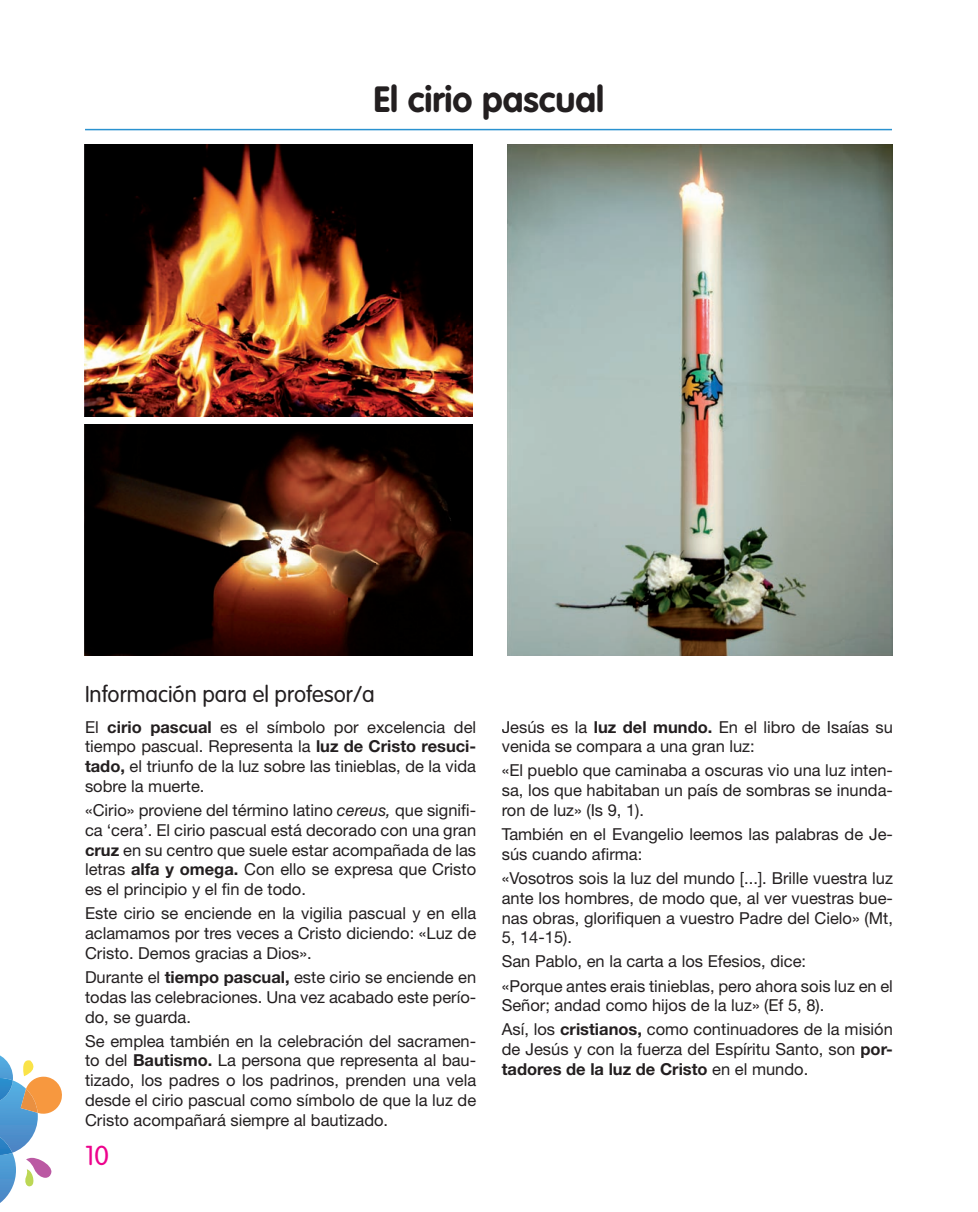
<style>
.page{position:relative;width:978px;height:1212px;background:#fff}
.page>*{position:absolute;margin:0;border:0;box-sizing:border-box;transform-origin:0 0}
.t1{font:700 36px "VAG Rounded Std";color:#231f20}
.t2{font:300 27px "VAG Rounded Std";color:#ed028c}
.t3{font:300 22.5px "VAG Rounded Std";color:#231f20}
.t4{font:16.5px/19.8px "Helvetica Neue LT Std";color:#231f20;text-align:justify}
.s1{font-weight:700}
.s2{font-style:italic}
</style>
<div class="page">
<img style="left:85px;top:145px;width:387px;height:272px">
<img style="left:85px;top:424px;width:387px;height:232px">
<img style="left:507px;top:145px;width:385px;height:511px">
<hr style="left:85px;top:129px;width:807px;height:1px;background:#2a92d0">
<svg style="left:0;top:1055px;width:62px;height:148px"></svg>
<h1 class="t1" style="left:374px;top:84px;width:232px">El cirio pascual</h1>
<h3 class="t3" style="left:85px;top:684px;width:291px">Información para el profesor/a</h3>
<p class="t4" style="left:85px;top:718px;width:393px">El <span class="s1">cirio pascual</span> es el símbolo por excelencia del tiempo pascual. Representa la <span class="s1">luz de Cristo resuci&shy;tado,</span> el triunfo de la luz sobre las tinieblas, de la vida sobre la muerte.</p>
<p class="t4" style="left:85px;top:802px;width:393px">«Cirio» proviene del término latino <span class="s2">cereus,</span> que signifi&shy;ca ‘cera’. El cirio pascual está decorado con una gran <span class="s1">cruz</span> en su centro que suele estar acompañada de las letras <span class="s1">alfa y omega.</span> Con ello se expresa que Cristo es el principio y el fin de todo.</p>
<p class="t4" style="left:85px;top:905px;width:393px">Este cirio se enciende en la vigilia pascual y en ella aclamamos por tres veces a Cristo diciendo: «Luz de Cristo. Demos gracias a Dios».</p>
<p class="t4" style="left:85px;top:968px;width:393px">Durante el <span class="s1">tiempo pascual,</span> este cirio se enciende en todas las celebraciones. Una vez acabado este perío&shy;do, se guarda.</p>
<p class="t4" style="left:85px;top:1032px;width:393px">Se emplea también en la celebración del sacramen&shy;to del <span class="s1">Bautismo.</span> La persona que representa al bau&shy;tizado, los padres o los padrinos, prenden una vela desde el cirio pascual como símbolo de que la luz de Cristo acompañará siempre al bautizado.</p>
<h2 class="t2" style="left:85px;top:1144px;width:25px">10</h2>
<p class="t4" style="left:502px;top:718px;width:393px">Jesús es la <span class="s1">luz del mundo.</span> En el libro de Isaías su venida se compara a una gran luz:</p>
<p class="t4" style="left:502px;top:762px;width:393px">«El pueblo que caminaba a oscuras vio una luz inten&shy;sa, los que habitaban un país de sombras se inunda&shy;ron de luz» (Is 9, 1).</p>
<p class="t4" style="left:502px;top:826px;width:393px">También en el Evangelio leemos las palabras de Je&shy;sús cuando afirma:</p>
<p class="t4" style="left:502px;top:869px;width:393px">«Vosotros sois la luz del mundo [...]. Brille vuestra luz ante los hombres, de modo que, al ver vuestras bue&shy;nas obras, glorifiquen a vuestro Padre del Cielo» (Mt, 5, 14-15).</p>
<p class="t4" style="left:502px;top:951px;width:393px;line-height:24px">San Pablo, en la carta a los Efesios, dice:<br>«Porque antes erais tinieblas, pero ahora sois luz en el</p>
<p class="t4" style="left:502px;top:995px;width:393px;line-height:24px">Señor; andad como hijos de la luz» (Ef 5, 8).<br>Así, los <span class="s1">cristianos,</span> como continuadores de la misión</p>
<p class="t4" style="left:502px;top:1041px;width:393px">de Jesús y con la fuerza del Espíritu Santo, son <span class="s1">por&shy;tadores de la luz de Cristo</span> en el mundo.</p>
</div>
